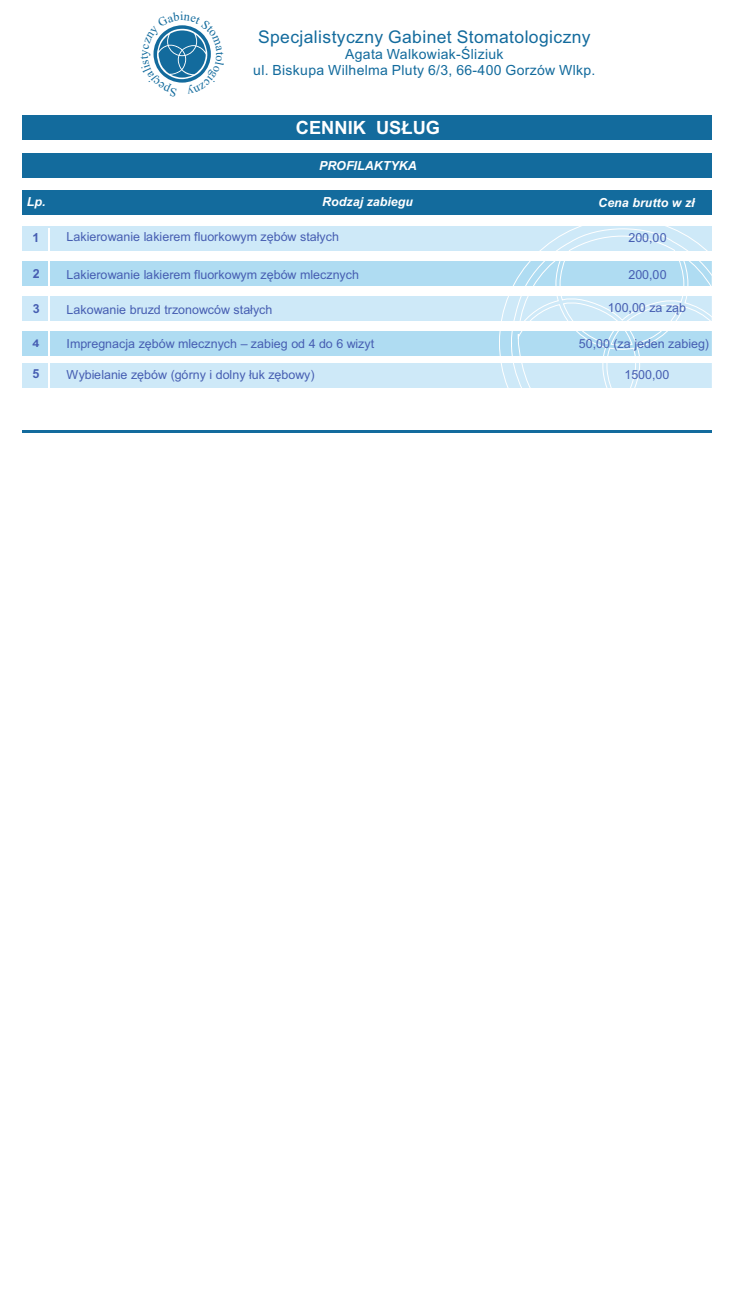
<style>
.page{position:relative;width:735px;height:1290px;background:#fff}
.page>*{position:absolute;margin:0;border:0;box-sizing:border-box;transform-origin:0 0}
.t1{font:700 18.2px "Arial";color:#fff}
.t2{font:17.5px "Arial";letter-spacing:.02em;color:#136b9d}
.t3{font:14px/15.6px "Arial";letter-spacing:.02em;color:#136b9d;text-align:center}
.t4{font:12.42px "Arial";color:#465eb2}
.t5{font:italic 700 12.42px "Arial";color:#fff}
.t6{font:700 12.42px "Arial";color:#465eb2}
.t7{font:700 10.5px "Arial";color:#465eb2;scale:1.18 1}
</style>
<div class="page">
<div style="left:23px;top:261px;width:689px;height:25px;background:#afdcf2"></div>
<div style="left:23px;top:115px;width:689px;height:25px;background:#136b9d"></div>
<div style="left:23px;top:331px;width:689px;height:25px;background:#afdcf2"></div>
<div style="left:23px;top:363px;width:689px;height:25px;background:#cee9f8"></div>
<div style="left:23px;top:226px;width:689px;height:25px;background:#cee9f8"></div>
<div style="left:23px;top:296px;width:689px;height:25px;background:#cee9f8"></div>
<svg style="left:511px;top:228px;width:201px;height:160px"></svg>
<hr style="left:48px;top:229px;width:2px;height:214px;background:#fff">
<div style="left:23px;top:153px;width:689px;height:24px;background:#136b9d"></div>
<div style="left:23px;top:190px;width:689px;height:25px;background:#136b9d"></div>
<hr style="left:22px;top:430px;width:689px;height:3px;background:#136b9d">
<svg style="left:153px;top:25px;width:58px;height:58px"></svg>
<h2 class="t2" style="left:258px;top:30px;width:334px">Specjalistyczny Gabinet Stomatologiczny</h2>
<p class="t3" style="left:253px;top:48px;width:343px">Agata Walkowiak-Śliziuk<br>ul. Biskupa Wilhelma Pluty 6/3, 66-400 Gorzów Wlkp.</p>
<h1 class="t1" style="left:296px;top:121px;width:145px">CENNIK USŁUG</h1>
<p class="t5" style="left:319px;top:160px;width:99px">PROFILAKTYKA</p>
<p class="t5" style="left:27px;top:197px;width:20px">Lp.</p>
<p class="t5" style="left:322px;top:197px;width:92px">Rodzaj zabiegu</p>
<p class="t5" style="left:598px;top:198px;width:98px">Cena brutto w zł</p>
<p class="t4" style="left:628px;top:233px;width:40px">200,00</p>
<p class="t4" style="left:67px;top:232px;width:274px">Lakierowanie lakierem fluorkowym zębów stałych</p>
<p class="t6" style="left:33px;top:233px;width:8px">1</p>
<p class="t6" style="left:33px;top:269px;width:8px">2</p>
<p class="t4" style="left:67px;top:270px;width:294px">Lakierowanie lakierem fluorkowym zębów mlecznych</p>
<p class="t4" style="left:628px;top:269px;width:40px">200,00</p>
<p class="t6" style="left:33px;top:304px;width:8px">3</p>
<p class="t4" style="left:67px;top:305px;width:207px">Lakowanie bruzd trzonowców stałych</p>
<p class="t4" style="left:607px;top:303px;width:80px">100,00 za ząb</p>
<p class="t7" style="left:32px;top:339px;width:7px">4</p>
<p class="t4" style="left:67px;top:339px;width:309px">Impregnacja zębów mlecznych – zabieg od 4 do 6 wizyt</p>
<p class="t4" style="left:578px;top:339px;width:132px">50,00 (za jeden zabieg)</p>
<p class="t6" style="left:33px;top:369px;width:8px">5</p>
<p class="t4" style="left:67px;top:370px;width:249px">Wybielanie zębów (górny i dolny łuk zębowy)</p>
<p class="t4" style="left:624px;top:370px;width:46px">1500,00</p>
</div>
